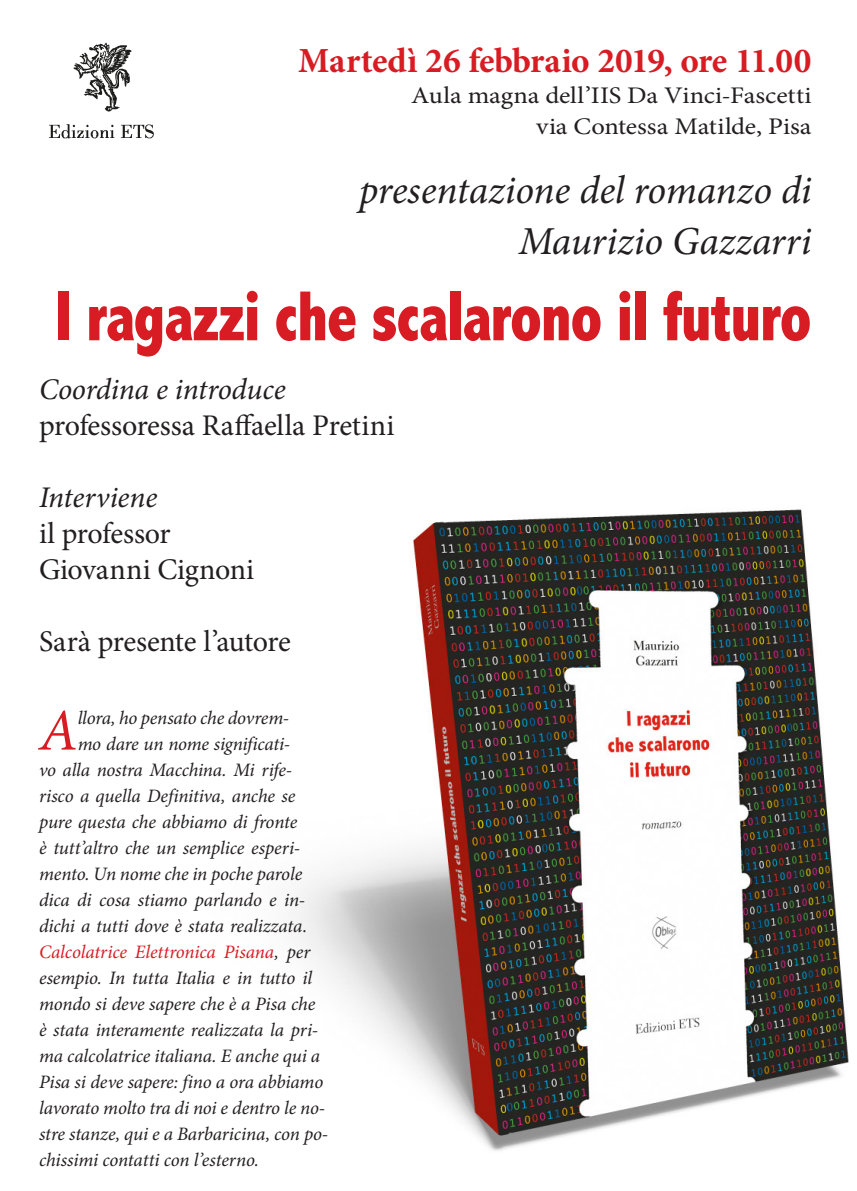
<style>
.page{position:relative;width:857px;height:1191px;background:#fff}
.page>*{position:absolute;margin:0;border:0;box-sizing:border-box;transform-origin:0 0}
.Normale{font:800 condensed 71.5px "Abadi";letter-spacing:-.02em;color:#d81c23;scale:.91 1}
.Normale-2{font:italic 59.1px "Minion Pro";color:#d81c23}
.Normale-3{font:italic 39.7px "Minion Pro";letter-spacing:-.005em;color:#231f20}
.t1{font:700 35.3px "Minion Pro";letter-spacing:-.01em;color:#d81c23}
.t2{font:30px "Minion Pro";letter-spacing:-.01em;color:#231f20}
.t3{font:italic 30px "Minion Pro";letter-spacing:-.01em;color:#231f20}
.t4{font:23.8px "Minion Pro";letter-spacing:-.005em;color:#231f20;scale:1.11 1}
.Normale-4{font:italic 19px "Minion Pro";letter-spacing:-.01em;color:#231f20}
.Normale-5{font:italic 19px "Minion Pro";letter-spacing:-.005em;color:#d81c23}
.s1{color:#231f20}
</style>
<div class="page">
<img style="left:293px;top:509px;width:556px;height:642px">
<img style="left:48px;top:42px;width:106px;height:97px">
<div style="left:39px;top:377px;width:356px;height:323px;background:#fff"></div>
<p class="t1" style="left:298px;top:36px;width:514px">Martedì 26 febbraio 2019, ore 11.00</p>
<p class="t4" style="left:411px;top:80px;width:362px">Aula magna dell’IIS Da Vinci-Fascetti</p>
<p class="t4" style="left:536px;top:111px;width:249px">via Contessa Matilde, Pisa</p>
<p class="Normale-3" style="left:359px;top:163px;width:454px">presentazione del romanzo di</p>
<p class="Normale-3" style="left:518px;top:214px;width:294px">Maurizio Gazzarri</p>
<p class="Normale" style="left:55px;top:275px;width:832px">I ragazzi che scalarono il futuro</p>
<p class="t3" style="left:39px;top:369px;width:248px">Coordina e introduce</p>
<p class="t2" style="left:39px;top:405px;width:357px">professoressa Raffaella Pretini</p>
<p class="t3" style="left:39px;top:477px;width:120px">Interviene</p>
<p class="t2" style="left:39px;top:513px;width:133px">il professor</p>
<p class="t2" style="left:39px;top:549px;width:217px">Giovanni Cignoni</p>
<p class="t2" style="left:39px;top:621px;width:253px">Sarà presente l’autore</p>
<p class="Normale-2" style="left:39px;top:690px;width:41px">A</p>
<p class="Normale-4" style="left:78px;top:704px;width:213px">llora, ho pensato che dovrem-</p>
<p class="Normale-4" style="left:78px;top:730px;width:214px">mo dare un nome significati-</p>
<p class="Normale-4" style="left:39px;top:756px;width:254px">vo alla nostra Macchina. Mi rife-</p>
<p class="Normale-4" style="left:39px;top:782px;width:258px">risco a quella Definitiva, anche se</p>
<p class="Normale-4" style="left:39px;top:808px;width:260px">pure questa che abbiamo di fronte</p>
<p class="Normale-4" style="left:39px;top:834px;width:262px">è tutt’altro che un semplice esperi-</p>
<p class="Normale-4" style="left:39px;top:860px;width:265px">mento. Un nome che in poche parole</p>
<p class="Normale-4" style="left:39px;top:886px;width:267px">dica di cosa stiamo parlando e in-</p>
<p class="Normale-4" style="left:39px;top:912px;width:269px">dichi a tutti dove è stata realizzata.</p>
<p class="Normale-5" style="left:39px;top:938px;width:273px">Calcolatrice Elettronica Pisana<span class="s1">, per</span></p>
<p class="Normale-4" style="left:39px;top:964px;width:274px">esempio. In tutta Italia e in tutto il</p>
<p class="Normale-4" style="left:39px;top:990px;width:278px">mondo si deve sapere che è a Pisa che</p>
<p class="Normale-4" style="left:39px;top:1016px;width:280px">è stata interamente realizzata la pri-</p>
<p class="Normale-4" style="left:39px;top:1042px;width:282px">ma calcolatrice italiana. E anche qui a</p>
<p class="Normale-4" style="left:39px;top:1068px;width:285px">Pisa si deve sapere: fino a ora abbiamo</p>
<p class="Normale-4" style="left:39px;top:1094px;width:288px">lavorato molto tra di noi e dentro le no-</p>
<p class="Normale-4" style="left:39px;top:1120px;width:291px">stre stanze, qui e a Barbaricina, con po-</p>
<p class="Normale-4" style="left:39px;top:1146px;width:221px">chissimi contatti con l’esterno.</p>
</div>
